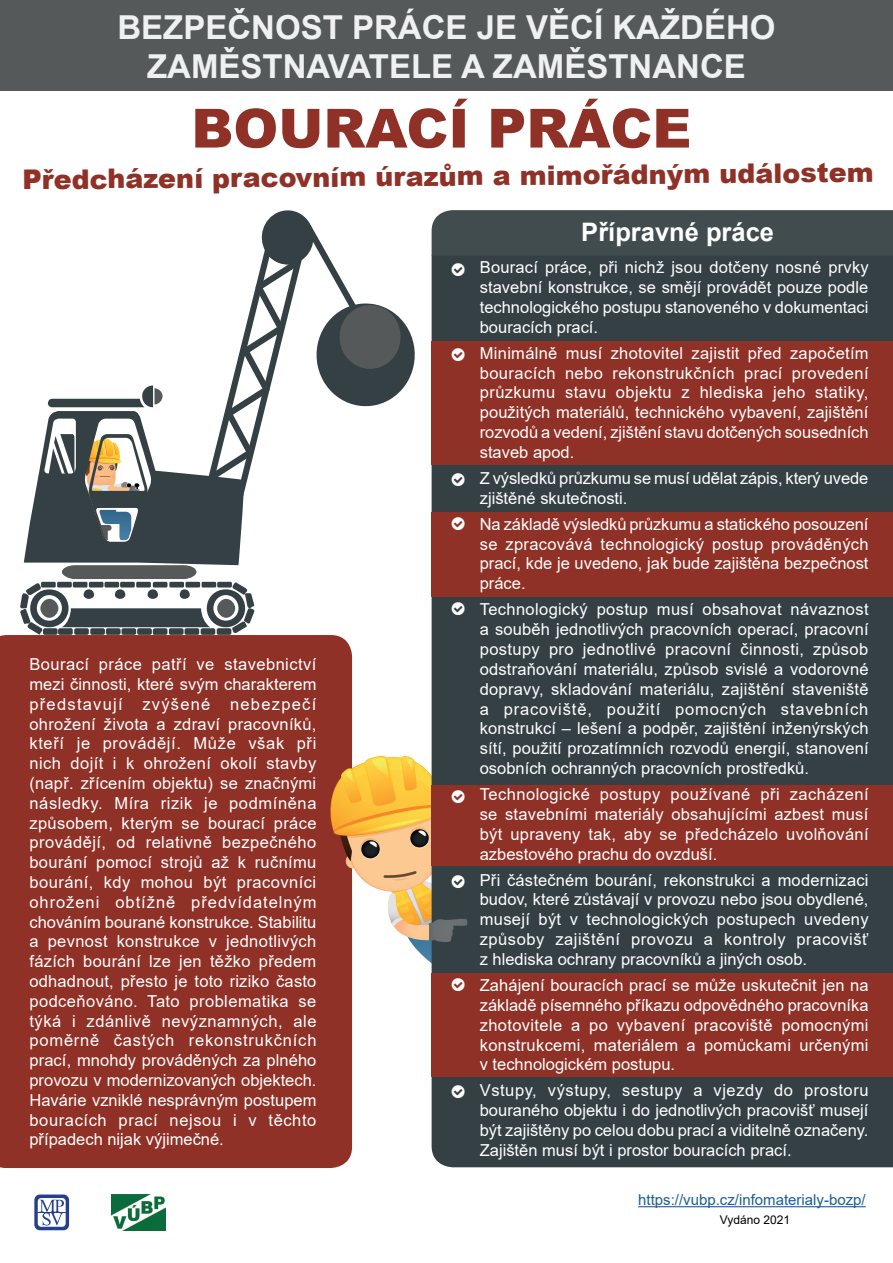
<style>
.page{position:relative;width:893px;height:1263px;background:#fff}
.page>*{position:absolute;margin:0;border:0;box-sizing:border-box;transform-origin:0 0}
.t1{font:900 54px "Arial";color:#8f3127}
.t2{font:700 33px/39.6px "Arial";color:#eff0f0;text-align:center}
.t3{font:900 27px "Arial";color:#8f3127}
.t4{font:700 25.5px "Arial";color:#fff}
.t5{font:16.5px/19.8px "Arial";color:#fff;text-align:justify}
.t6{font:15px "Arial";color:#175d9e}
.t7{font:12px "Arial";color:#000}
</style>
<div class="page">
<div style="left:0;top:635px;width:352px;height:533px;background:#8f3127"></div>
<div style="left:432px;top:256px;width:461px;height:911px;background:#354045"></div>
<div style="left:432px;top:210px;width:461px;height:46px;background:#414c4f"></div>
<div style="left:432px;top:341px;width:461px;height:123px;background:#8f3127"></div>
<div style="left:0;top:0;width:893px;height:91px;background:#55595a"></div>
<img style="left:111px;top:1194px;width:55px;height:36px">
<svg style="left:34px;top:1194px;width:35px;height:36px"></svg>
<hr style="left:638px;top:1206px;width:228px;height:1px;background:#175d9e">
<div style="left:432px;top:512px;width:461px;height:84px;background:#8f3127"></div>
<div style="left:432px;top:784px;width:461px;height:81px;background:#8f3127"></div>
<div style="left:432px;top:973px;width:461px;height:103px;background:#8f3127"></div>
<svg style="left:20px;top:210px;width:395px;height:425px"></svg>
<svg style="left:452px;top:263px;width:13px;height:13px"></svg>
<svg style="left:452px;top:473px;width:13px;height:13px"></svg>
<svg style="left:452px;top:602px;width:13px;height:13px"></svg>
<svg style="left:324px;top:756px;width:155px;height:214px"></svg>
<svg style="left:452px;top:1085px;width:13px;height:13px"></svg>
<h2 class="t2" style="left:117px;top:8px;width:660px">BEZPEČNOST PRÁCE JE VĚCÍ KAŽDÉHO<br>ZAMĚSTNAVATELE A ZAMĚSTNANCE</h2>
<h1 class="t1" style="left:191px;top:89px;width:502px">BOURACÍ PRÁCE</h1>
<h3 class="t3" style="left:22px;top:163px;width:853px;rotate:-1deg">Předcházení pracovním úrazům a mimořádným událostem</h3>
<p class="t5" style="left:29px;top:654px;width:289px">Bourací práce patří ve stavebnictví mezi činnosti, které svým charakterem představují zvýšené nebezpečí ohrožení života a zdraví pracovníků, kteří je provádějí. Může však při nich dojít i k ohrožení okolí stavby (např. zřícením objektu) se značnými následky. Míra rizik je podmíněna způsobem, kterým se bourací práce provádějí, od relativně bezpečného bourání pomocí strojů až k ručnímu bourání, kdy mohou být pracovníci ohroženi obtížně předvídatelným chováním bourané konstrukce. Stabilitu a pevnost konstrukce v jednotlivých fázích bourání lze jen těžko předem odhadnout, přesto je toto riziko často podceňováno. Tato problematika se týká i zdánlivě nevýznamných, ale poměrně častých rekonstrukčních prací, mnohdy prováděných za plného provozu v modernizovaných objektech.<br>Havárie vzniklé nesprávným postupem bouracích prací nejsou i v těchto případech nijak výjimečné.</p>
<h3 class="t4" style="left:581px;top:214px;width:194px">Přípravné práce</h3>
<p class="t5" style="left:480px;top:257px;width:390px">Bourací práce, při nichž jsou dotčeny nosné prvky stavební konstrukce, se smějí provádět pouze podle technologického postupu stanoveného v dokumentaci bouracích prací.</p>
<p class="t5" style="left:480px;top:343px;width:390px">Minimálně musí zhotovitel zajistit před započetím bouracích nebo rekonstrukčních prací provedení průzkumu stavu objektu z hlediska jeho statiky, použitých materiálů, technického vybavení, zajištění rozvodů a vedení, zjištění stavu dotčených sousedních staveb apod.</p>
<p class="t5" style="left:480px;top:468px;width:390px">Z výsledků průzkumu se musí udělat zápis, který uvede zjištěné skutečnosti.</p>
<p class="t5" style="left:480px;top:514px;width:390px">Na základě výsledků průzkumu a statického posouzení se zpracovává technologický postup prováděných prací, kde je uvedeno, jak bude zajištěna bezpečnost práce.</p>
<p class="t5" style="left:480px;top:600px;width:390px">Technologický postup musí obsahovat návaznost a souběh jednotlivých pracovních operací, pracovní postupy pro jednotlivé pracovní činnosti, způsob odstraňování materiálu, způsob svislé a vodorovné dopravy, skladování materiálu, zajištění staveniště a pracoviště, použití pomocných stavebních konstrukcí – lešení a podpěr, zajištění inženýrských sítí, použití prozatímních rozvodů energií, stanovení osobních ochranných pracovních prostředků.</p>
<p class="t5" style="left:480px;top:784px;width:390px">Technologické postupy používané při zacházení se stavebními materiály obsahujícími azbest musí být upraveny tak, aby se předcházelo uvolňování azbestového prachu do ovzduší.</p>
<p class="t5" style="left:480px;top:870px;width:390px">Při částečném bourání, rekonstrukci a modernizaci budov, které zůstávají v provozu nebo jsou obydlené, musejí být v technologických postupech uvedeny způsoby zajištění provozu a kontroly pracovišť z hlediska ochrany pracovníků a jiných osob.</p>
<p class="t5" style="left:480px;top:975px;width:390px">Zahájení bouracích prací se může uskutečnit jen na základě písemného příkazu odpovědného pracovníka zhotovitele a po vybavení pracoviště pomocnými konstrukcemi, materiálem a pomůckami určenými v technologickém postupu.</p>
<p class="t5" style="left:480px;top:1081px;width:390px">Vstupy, výstupy, sestupy a vjezdy do prostoru bouraného objektu i do jednotlivých pracovišť musejí být zajištěny po celou dobu prací a viditelně označeny.<br>Zajištěn musí být i prostor bouracích prací.</p>
<p class="t6" style="left:638px;top:1189px;width:229px">https://vubp.cz/infomaterialy-bozp/</p>
<p class="t7" style="left:720px;top:1211px;width:72px">Vydáno 2021</p>
</div>
